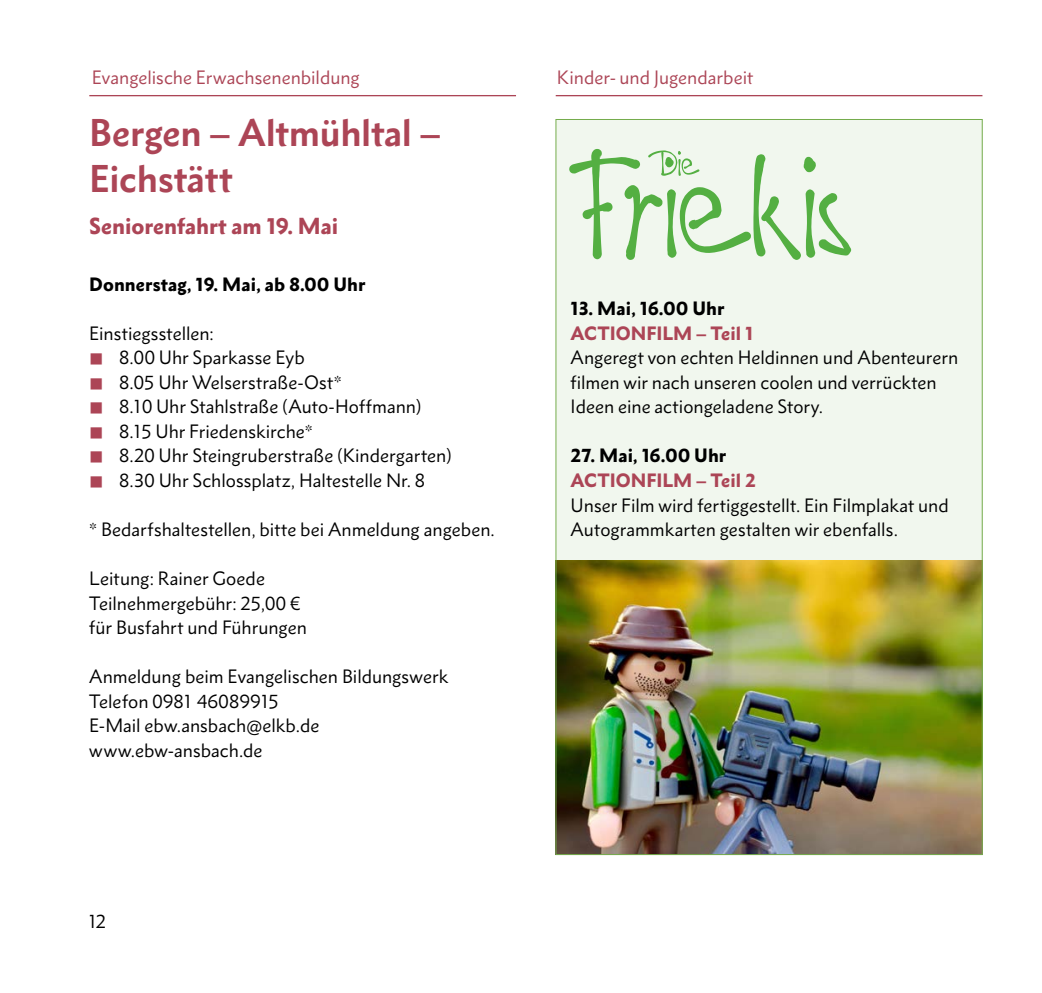
<style>
.page{position:relative;width:1042px;height:993px;background:#fff}
.page>*{position:absolute;margin:0;border:0;box-sizing:border-box;transform-origin:0 0}
.t1{font:700 35px/45.5px "Metro Nova Pro";letter-spacing:-.01em;color:#ac4556}
.t2{font:900 21px "Metro Nova Pro";letter-spacing:-.005em;color:#ac4556}
.t3{font:17.5px/24.5px "Metro Nova Pro";color:#000}
.t4{font:900 17.5px "Metro Nova Pro";letter-spacing:.005em;color:#000}
.t5{font:17.5px "Metro Nova Pro";color:#ac4556}
.t6{font:900 17.5px "Metro Nova Pro";color:#ac4556}
</style>
<div class="page">
<hr style="left:89px;top:95px;width:427px;height:1px;background:#ac4556">
<hr style="left:556px;top:95px;width:426px;height:1px;background:#ac4556">
<div style="left:556px;top:119px;width:426px;height:735px;background:#f1f7ee"></div>
<img style="left:558px;top:560px;width:422px;height:292px">
<svg style="left:569px;top:149px;width:282px;height:111px"></svg>
<p class="t5" style="left:92px;top:66px;width:270px">Evangelische Erwachsenenbildung</p>
<h1 class="t1" style="left:89px;top:110px;width:353px">Bergen – Altmühltal –<br>Eichstätt</h1>
<p class="t2" style="left:89px;top:212px;width:250px">Seniorenfahrt am 19. Mai</p>
<p class="t4" style="left:89px;top:273px;width:278px">Donnerstag, 19. Mai, ab 8.00 Uhr</p>
<p class="t3" style="left:119px;top:321px;width:334px;text-indent:-30px">Einstiegsstellen:<br>8.00 Uhr Sparkasse Eyb<br>8.05 Uhr Welserstraße-Ost*<br>8.10 Uhr Stahlstraße (Auto-Hoffmann)<br>8.15 Uhr Friedenskirche*<br>8.20 Uhr Steingruberstraße (Kindergarten)<br>8.30 Uhr Schlossplatz, Haltestelle Nr. 8</p>
<p class="t3" style="left:89px;top:517px;width:407px">* Bedarfshaltestellen, bitte bei Anmeldung angeben.</p>
<p class="t3" style="left:89px;top:566px;width:219px">Leitung: Rainer Goede<br>Teilnehmergebühr: 25,00 € für Busfahrt und Führungen</p>
<p class="t3" style="left:89px;top:664px;width:360px">Anmeldung beim Evangelischen Bildungswerk<br>Telefon 0981 46089915<br>E-Mail ebw.ansbach@elkb.de www.ebw-ansbach.de</p>
<p class="t3" style="left:89px;top:909px;width:18px">12</p>
<p class="t5" style="left:557px;top:66px;width:198px">Kinder- und Jugendarbeit</p>
<p class="t4" style="left:570px;top:297px;width:155px">13. Mai, 16.00 Uhr</p>
<p class="t6" style="left:570px;top:322px;width:185px">ACTIONFILM – Teil 1</p>
<p class="t3" style="left:570px;top:345px;width:389px">Angeregt von echten Heldinnen und Abenteurern filmen wir nach unseren coolen und verrückten<br>Ideen eine actiongeladene Story.</p>
<p class="t4" style="left:570px;top:444px;width:157px">27. Mai, 16.00 Uhr</p>
<p class="t6" style="left:570px;top:469px;width:187px">ACTIONFILM – Teil 2</p>
<p class="t3" style="left:570px;top:492px;width:380px">Unser Film wird fertiggestellt. Ein Filmplakat und<br>Autogrammkarten gestalten wir ebenfalls.</p>
</div>
